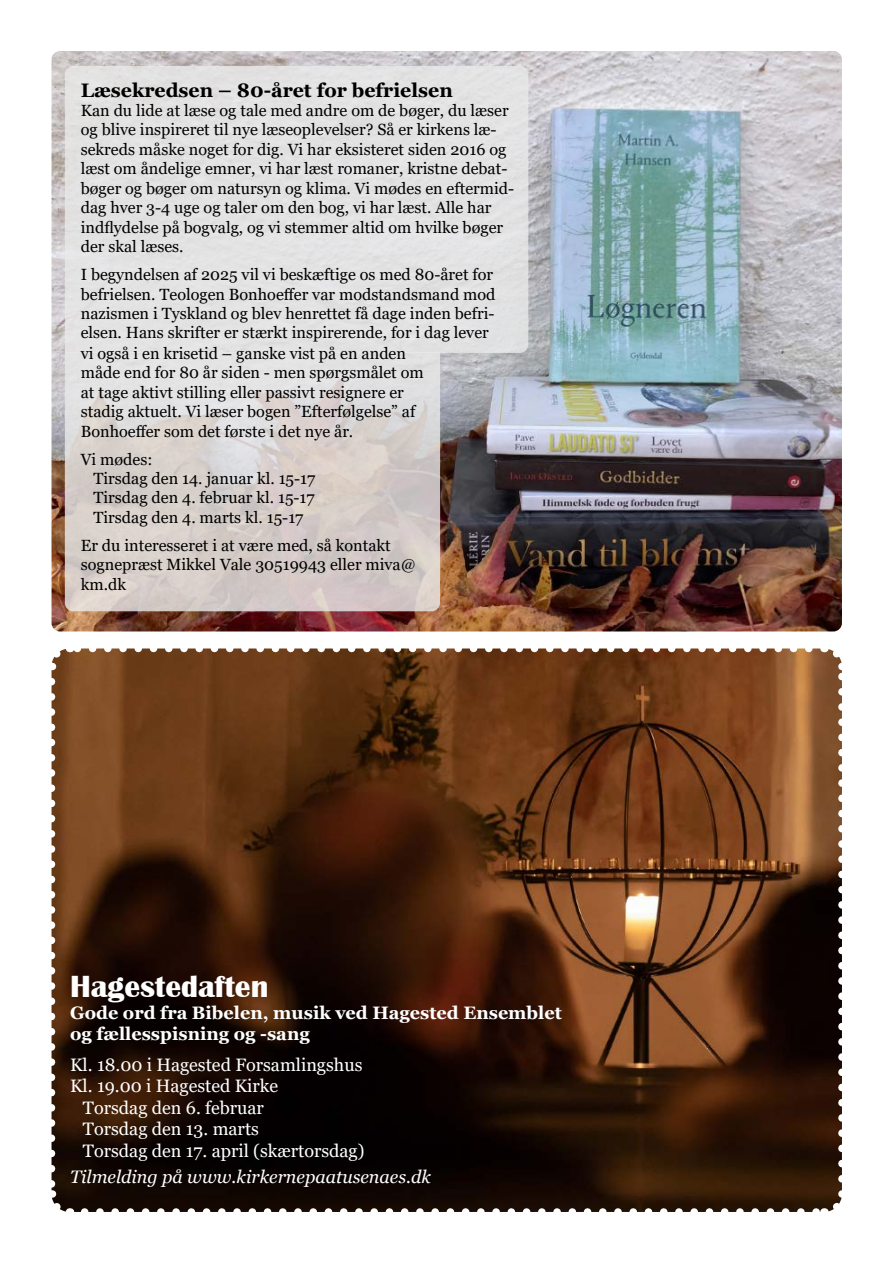
<style>
.page{position:relative;width:893px;height:1263px;background:#fff}
.page>*{position:absolute;margin:0;border:0;box-sizing:border-box;transform-origin:0 0}
.t1{font:700 31.5px "Britannic";color:#fff}
.t2{font:700 19.5px "Georgia";color:#000}
.t3{font:18px "Georgia";color:#fff}
.t4{font:700 18px/21.6px "Georgia";color:#fff}
.t5{font:italic 18px "Georgia";color:#fff}
.t6{font:16.2px/19.5px "Georgia";color:#000}
</style>
<div class="page">
<img style="left:52px;top:648px;width:790px;height:564px">
<svg style="left:85px;top:1208px;width:731px;height:4px"></svg>
<svg style="left:77px;top:648px;width:732px;height:4px"></svg>
<svg style="left:51px;top:681px;width:21px;height:531px"></svg>
<svg style="left:824px;top:1190px;width:18px;height:22px"></svg>
<svg style="left:821px;top:648px;width:21px;height:531px"></svg>
<svg style="left:52px;top:648px;width:19px;height:22px"></svg>
<img style="left:52px;top:51px;width:790px;height:580px">
<div style="left:65px;top:66px;width:463px;height:287px;background:#e3e2e3"></div>
<svg style="left:65px;top:352px;width:375px;height:259px;fill:#d9d1cc"></svg>
<p class="t2" style="left:81px;top:77px;width:373px">Læsekredsen – 80-året for befrielsen</p>
<p class="t6" style="left:81px;top:101px;width:435px">Kan du lide at læse og tale med andre om de bøger, du læser og blive inspireret til nye læseoplevelser? Så er kirkens læ&shy;sekreds måske noget for dig. Vi har eksisteret siden 2016 og læst om åndelige emner, vi har læst romaner, kristne debat&shy;bøger og bøger om natursyn og klima. Vi mødes en eftermid&shy;dag hver 3-4 uge og taler om den bog, vi har læst. Alle har indflydelse på bogvalg, og vi stemmer altid om hvilke bøger der skal læses.</p>
<p class="t6" style="left:81px;top:265px;width:416px">I begyndelsen af 2025 vil vi beskæftige os med 80-året for befrielsen. Teologen Bonhoeffer var modstandsmand mod nazismen i Tyskland og blev henrettet få dage inden befri&shy;elsen. Hans skrifter er stærkt inspirerende, for i dag lever vi også i en krisetid – ganske vist på en anden<br>måde end for 80 år siden - men spørgsmålet om<br>at tage aktivt stilling eller passivt resignere er<br>stadig aktuelt. Vi læser bogen ”Efterfølgelse” af Bonhoeffer som det første i det nye år.</p>
<p class="t6" style="left:94px;top:450px;width:223px;text-indent:-13px">Vi mødes:<br>Tirsdag den 14. januar kl. 15-17<br>Tirsdag den 4. februar kl. 15-17<br>Tirsdag den 4. marts kl. 15-17</p>
<p class="t6" style="left:81px;top:536px;width:337px">Er du interesseret i at være med, så kontakt sognepræst Mikkel Vale 30519943 eller miva@ km.dk</p>
<h1 class="t1" style="left:70px;top:969px;width:200px">Hagestedaften</h1>
<p class="t4" style="left:70px;top:1002px;width:493px">Gode ord fra Bibelen, musik ved Hagested Ensemblet og fællesspisning og -sang</p>
<p class="t3" style="left:70px;top:1053px;width:294px">Kl. 18.00 i Hagested Forsamlingshus</p>
<p class="t3" style="left:70px;top:1075px;width:210px">Kl. 19.00 i Hagested Kirke</p>
<p class="t3" style="left:83px;top:1097px;width:183px">Torsdag den 6. februar</p>
<p class="t3" style="left:83px;top:1118px;width:178px">Torsdag den 13. marts</p>
<p class="t3" style="left:83px;top:1140px;width:283px">Torsdag den 17. april (skærtorsdag)</p>
<p class="t5" style="left:70px;top:1165px;width:362px">Tilmelding på www.kirkernepaatusenaes.dk</p>
</div>
